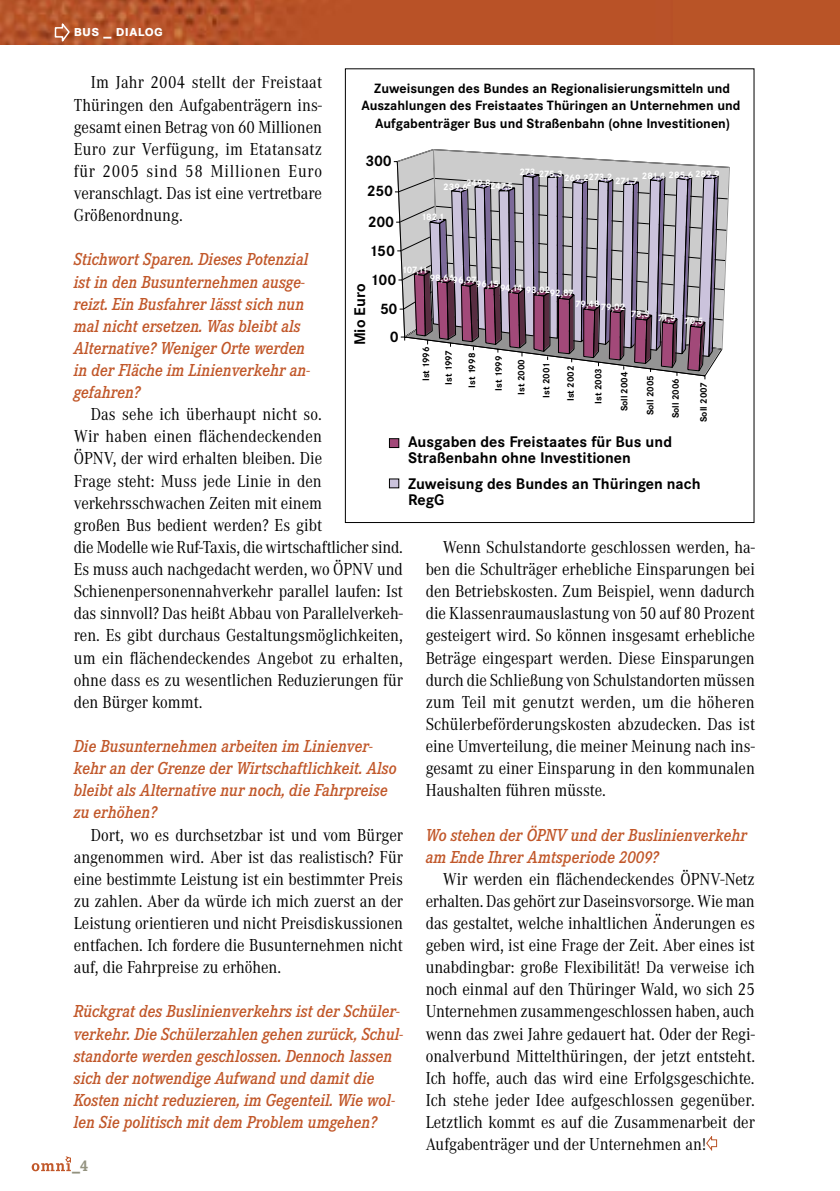
<style>
.page{position:relative;width:840px;height:1191px;background:#fff}
.page>*{position:absolute;margin:0;border:0;box-sizing:border-box;transform-origin:0 0}
.Fließtext{font:18px/22.2px "Corporate A";color:#000;text-align:justify;scale:.9 1}
.Interview{font:italic 600 18px/22.2px "Corporate E";color:#c15729;scale:.9 1}
.t1{font:700 16px/16px "Corporate S";color:#000}
.rubrik{font:700 16px "Corporate SSC";letter-spacing:.01em;color:#fff}
.t2{font:700 16px "Corporate E";color:#93927f}
.t3{font:700 15.8px "Corporate S";letter-spacing:-.02em;color:#000}
.t4{font:700 14px/16.6px "Corporate S";color:#000;text-align:center}
.t5{font:700 9.6px "Corporate S";letter-spacing:-.025em;color:#fff}
.t6{font:700 9.6px "Corporate S";color:#000}
.t7{font:700 9.6px "Corporate S";color:#fff}
</style>
<div class="page">
<svg style="left:32px;top:1156px;width:39px;height:15px"></svg>
<div style="left:0;top:0;width:839px;height:44px;background:#b95427"></div>
<img style="left:0;top:0;width:273px;height:44px">
<hr style="left:839px;top:0;width:1px;height:44px;background:#b95427">
<svg style="left:706px;top:1136px;width:10px;height:14px"></svg>
<svg style="left:54px;top:20px;width:17px;height:25px"></svg>
<div style="left:389px;top:439px;width:9px;height:8px;background:#a24979"></div>
<div style="left:389px;top:438px;width:10px;height:10px;border:1px solid #000"></div>
<div style="left:389px;top:479px;width:9px;height:9px;background:#cbc3dc"></div>
<div style="left:389px;top:479px;width:10px;height:9px;border:1px solid #000"></div>
<svg style="left:721px;top:166px;width:8px;height:183px"></svg>
<svg style="left:393px;top:149px;width:328px;height:231px;background:#a89daa"></svg>
<p class="rubrik" style="left:74px;top:21px;width:91px">bus _ dialog</p>
<p class="Fließtext" style="left:74px;top:72px;width:277px;text-indent:17px">Im Jahr 2004 stellt der Freistaat Thüringen den Aufgabenträgern ins&shy;gesamt einen Betrag von 60 Millionen Euro zur Verfügung, im Etatansatz für 2005 sind 58 Millionen Euro veranschlagt. Das ist eine vertretbare Größenordnung.</p>
<p class="Interview" style="left:74px;top:249px;width:264px">Stichwort Sparen. Dieses Potenzial ist in den Busunternehmen ausge&shy;reizt. Ein Busfahrer lässt sich nun mal nicht ersetzen. Was bleibt als<br>Alternative? Weniger Orte werden in der Fläche im Linienverkehr an&shy;gefahren?</p>
<p class="Fließtext" style="left:74px;top:403px;width:277px;text-indent:17px">Das sehe ich überhaupt nicht so.<br>Wir haben einen flächendeckenden ÖPNV, der wird erhalten bleiben. Die Frage steht: Muss jede Linie in den verkehrsschwachen Zeiten mit einem großen Bus bedient werden? Es gibt</p>
<p class="t4" style="left:361px;top:80px;width:380px">Zuweisungen des Bundes an Regionalisierungsmitteln und<br>Auszahlungen des Freistaates Thüringen an Unternehmen und</p>
<p class="t4" style="left:375px;top:115px;width:356px">Aufgabenträger Bus und Straßenbahn (ohne Investitionen)</p>
<p class="t3" style="left:365px;top:152px;width:28px">300</p>
<p class="t3" style="left:366px;top:182px;width:28px">250</p>
<p class="t3" style="left:368px;top:212px;width:28px">200</p>
<p class="t3" style="left:369px;top:241px;width:27px">150</p>
<p class="t5" style="left:519px;top:168px;width:45px">273 275,3</p>
<p class="t5" style="left:563px;top:173px;width:75px">269,2273,2 271,7</p>
<p class="t7" style="left:641px;top:169px;width:79px">281,4 285,6 289,9</p>
<p class="t5" style="left:443px;top:180px;width:71px">239,6249,8247,5</p>
<p class="t5" style="left:421px;top:211px;width:25px">182,1</p>
<p class="t5" style="left:401px;top:265px;width:28px">107,11</p>
<p class="t3" style="left:370px;top:270px;width:28px">100</p>
<p class="t5" style="left:429px;top:280px;width:145px">98,6496,9796,1594,14 93,0292,87</p>
<p class="t1" style="left:352px;top:345px;width:63px;rotate:-90deg">Mio Euro</p>
<p class="t5" style="left:574px;top:300px;width:52px">79,4879,02</p>
<p class="t3" style="left:380px;top:300px;width:19px">50</p>
<p class="t5" style="left:630px;top:312px;width:74px">73,3 71,5 70,5</p>
<p class="t3" style="left:389px;top:327px;width:10px">0</p>
<p class="t6" style="left:420px;top:381px;width:36px;rotate:-90deg">Ist 1996</p>
<p class="t6" style="left:443px;top:384px;width:36px;rotate:-90deg">Ist 1997</p>
<p class="t6" style="left:466px;top:388px;width:36px;rotate:-90deg">Ist 1998</p>
<p class="t6" style="left:493px;top:391px;width:36px;rotate:-90deg">Ist 1999</p>
<p class="t6" style="left:515px;top:395px;width:37px;rotate:-90deg">Ist 2000</p>
<p class="t6" style="left:540px;top:397px;width:36px;rotate:-90deg">Ist 2001</p>
<p class="t6" style="left:565px;top:401px;width:37px;rotate:-90deg">Ist 2002</p>
<p class="t6" style="left:592px;top:404px;width:37px;rotate:-90deg">Ist 2003</p>
<p class="t6" style="left:644px;top:415px;width:41px;rotate:-90deg">Soll 2005</p>
<p class="t6" style="left:669px;top:418px;width:41px;rotate:-90deg">Soll 2006</p>
<p class="t6" style="left:697px;top:422px;width:41px;rotate:-90deg">Soll 2007</p>
<p class="t6" style="left:618px;top:411px;width:41px;rotate:-90deg">Soll 2004</p>
<p class="t1" style="left:408px;top:434px;width:265px">Ausgaben des Freistaates für Bus und<br>Straßenbahn ohne Investitionen</p>
<p class="t1" style="left:408px;top:476px;width:294px">Zuweisung des Bundes an Thüringen nach<br>RegG</p>
<p class="Fließtext" style="left:74px;top:536px;width:367px">die Modelle wie Ruf-Taxis, die wirtschaftlicher sind.<br>Es muss auch nachgedacht werden, wo ÖPNV und Schienenpersonennahverkehr parallel laufen: Ist das sinnvoll? Das heißt Abbau von Parallelverkeh&shy;ren. Es gibt durchaus Gestaltungsmöglichkeiten, um ein flächendeckendes Angebot zu erhalten, ohne dass es zu wesentlichen Reduzierungen für den Bürger kommt.</p>
<p class="Interview" style="left:74px;top:735px;width:360px">Die Busunternehmen arbeiten im Linienver&shy;kehr an der Grenze der Wirtschaftlichkeit. Also bleibt als Alternative nur noch, die Fahrpreise zu erhöhen?</p>
<p class="Fließtext" style="left:74px;top:824px;width:367px;text-indent:17px">Dort, wo es durchsetzbar ist und vom Bürger angenommen wird. Aber ist das realistisch? Für eine bestimmte Leistung ist ein bestimmter Preis zu zahlen. Aber da würde ich mich zuerst an der Leistung orientieren und nicht Preisdiskussionen entfachen. Ich fordere die Busunternehmen nicht auf, die Fahrpreise zu erhöhen.</p>
<p class="Interview" style="left:74px;top:1000px;width:367px">Rückgrat des Buslinienverkehrs ist der Schüler&shy;verkehr. Die Schülerzahlen gehen zurück, Schul&shy;standorte werden geschlossen. Dennoch lassen sich der notwendige Aufwand und damit die Kosten nicht reduzieren, im Gegenteil. Wie wol&shy;len Sie politisch mit dem Problem umgehen?</p>
<p class="t2" style="left:72px;top:1156px;width:18px">_4</p>
<p class="Fließtext" style="left:425px;top:536px;width:367px;text-indent:17px">Wenn Schulstandorte geschlossen werden, ha&shy;ben die Schulträger erhebliche Einsparungen bei den Betriebskosten. Zum Beispiel, wenn dadurch die Klassenraumauslastung von 50 auf 80 Prozent gesteigert wird. So können insgesamt erhebliche Beträge eingespart werden. Diese Einsparungen durch die Schließung von Schulstandorten müssen zum Teil mit genutzt werden, um die höheren Schülerbeförderungskosten abzudecken. Das ist eine Umverteilung, die meiner Meinung nach ins&shy;gesamt zu einer Einsparung in den kommunalen Haushalten führen müsste.</p>
<p class="Interview" style="left:425px;top:823px;width:358px">Wo stehen der ÖPNV und der Buslinienverkehr am Ende Ihrer Amtsperiode 2009?</p>
<p class="Fließtext" style="left:425px;top:868px;width:367px;text-indent:17px">Wir werden ein flächendeckendes ÖPNV-Netz erhalten. Das gehört zur Daseinsvorsorge. Wie man das gestaltet, welche inhaltlichen Änderungen es geben wird, ist eine Frage der Zeit. Aber eines ist unabdingbar: große Flexibilität! Da verweise ich noch einmal auf den Thüringer Wald, wo sich 25<br>Unternehmen zusammengeschlossen haben, auch wenn das zwei Jahre gedauert hat. Oder der Regi&shy;onalverbund Mittelthüringen, der jetzt entsteht.<br>Ich hoffe, auch das wird eine Erfolgsgeschichte.<br>Ich stehe jeder Idee aufgeschlossen gegenüber.<br>Letztlich kommt es auf die Zusammenarbeit der Aufgabenträger und der Unternehmen an!</p>
</div>
